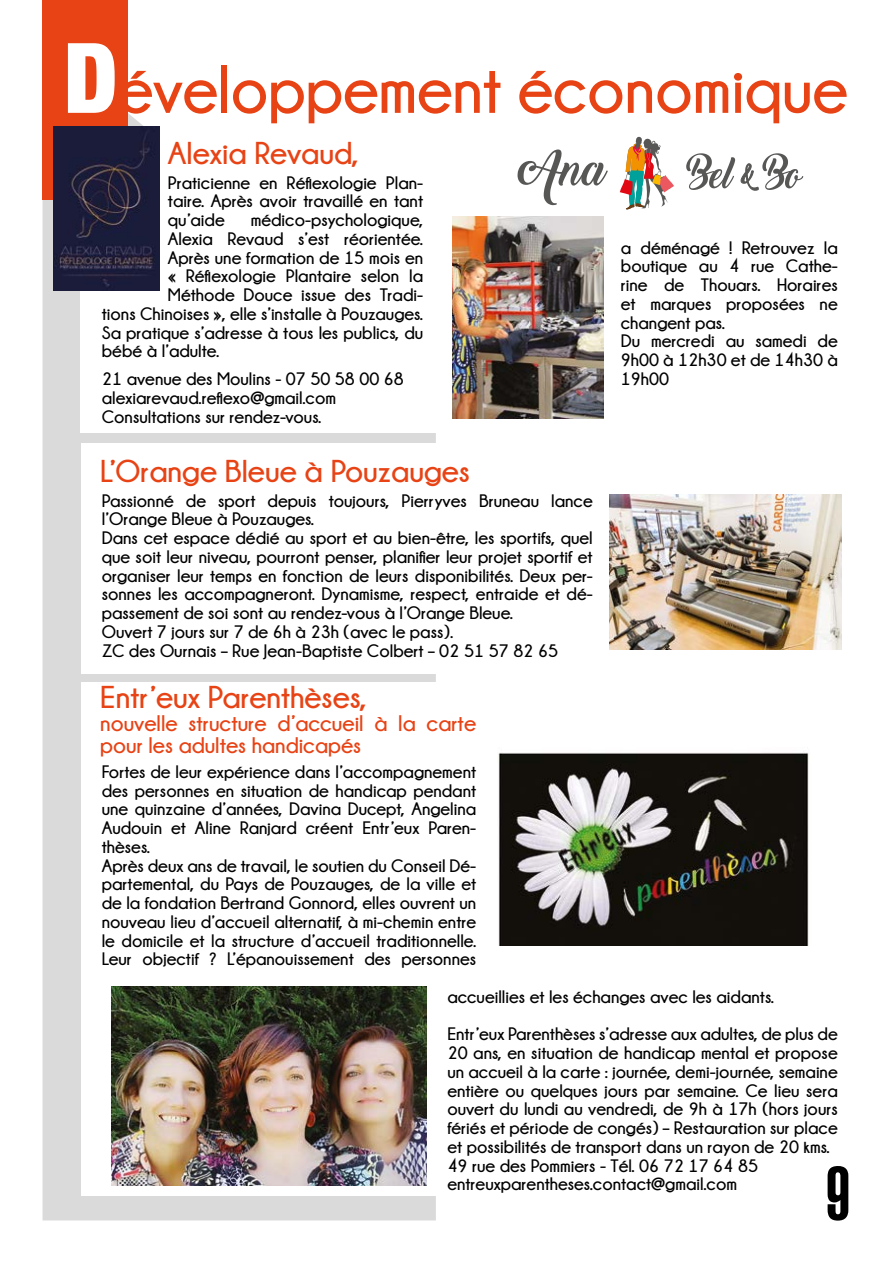
<style>
.page{position:relative;width:893px;height:1263px;background:#fff}
.page>*{position:absolute;margin:0;border:0;box-sizing:border-box;transform-origin:0 0}
.t1{font:900 extra-condensed 75px "Helvetica";color:#000}
.t2{font:700 67.5px "Champagne&Limousines";color:#e74315}
.t3{font:700 31.5px "Champagne&Limousines";color:#e74315}
.t4{font:700 22.5px/22.5px "Champagne&Limousines";color:#e74315}
.t5{font:700 18px/18.8px "Champagne&Limousines";color:#000}
.s1{font-family:"Helvetica Neue";font-weight:900;font-stretch:condensed;font-size:97.5px;color:#fff}
</style>
<div class="page">
<svg style="left:43px;top:113px;width:393px;height:1107px;background:#ddd"></svg>
<div style="left:43px;top:0;width:85px;height:200px;background:#e74315"></div>
<div style="left:81px;top:132px;width:355px;height:300px;background:#fff"></div>
<div style="left:81px;top:443px;width:769px;height:230px;background:#fff"></div>
<div style="left:81px;top:682px;width:769px;height:514px;background:#fff"></div>
<svg style="left:517px;top:149px;width:91px;height:56px"></svg>
<svg style="left:686px;top:153px;width:49px;height:37px"></svg>
<svg style="left:741px;top:153px;width:62px;height:38px"></svg>
<svg style="left:620px;top:136px;width:54px;height:74px"></svg>
<img style="left:111px;top:986px;width:315px;height:199px">
<img style="left:498px;top:752px;width:311px;height:194px">
<img style="left:610px;top:495px;width:232px;height:155px">
<img style="left:452px;top:217px;width:152px;height:202px">
<img style="left:53px;top:127px;width:106px;height:163px">
<h2 class="t2" style="left:64px;top:52px;width:785px"><span class="s1">D</span>éveloppement économique</h2>
<h3 class="t3" style="left:168px;top:136px;width:193px">Alexia Revaud,</h3>
<p class="t5" style="left:168px;top:173px;width:257px;text-align:justify">Praticienne en Réflexologie Plan&shy;taire. Après avoir travaillé en tant qu’aide</p>
<p class="t5" style="left:251px;top:210px;width:174px">médico-psychologique,</p>
<p class="t5" style="left:168px;top:229px;width:257px">Alexia Revaud s’est réorientée.</p>
<p class="t5" style="left:168px;top:248px;width:257px">Après une formation de 15 mois en</p>
<p class="t5" style="left:168px;top:267px;width:257px">« Réflexologie Plantaire selon la</p>
<p class="t5" style="left:168px;top:285px;width:257px">Méthode Douce issue des Tradi-</p>
<p class="t5" style="left:102px;top:304px;width:323px">tions Chinoises », elle s’installe à Pouzauges.</p>
<p class="t5" style="left:102px;top:323px;width:323px">Sa pratique s’adresse à tous les publics, du</p>
<p class="t5" style="left:102px;top:342px;width:119px">bébé à l’adulte.</p>
<p class="t5" style="left:102px;top:369px;width:304px">21 avenue des Moulins - 07 50 58 00 68 alexiarevaud.reflexo@gmail.com<br>Consultations sur rendez-vous.</p>
<h3 class="t3" style="left:100px;top:453px;width:371px">L’Orange Bleue à Pouzauges</h3>
<p class="t5" style="left:102px;top:491px;width:492px">Passionné de sport depuis toujours, Pierryves Bruneau lance l’Orange Bleue à Pouzauges.<br>Dans cet espace dédié au sport et au bien-être, les sportifs, quel que soit leur niveau, pourront penser, planifier leur projet sportif et organiser leur temps en fonction de leurs disponibilités. Deux per&shy;sonnes les accompagneront. Dynamisme, respect, entraide et dé&shy;passement de soi sont au rendez-vous à l’Orange Bleue.<br>Ouvert 7 jours sur 7 de 6h à 23h (avec le pass).<br>ZC des Ournais – Rue Jean-Baptiste Colbert – 02 51 57 82 65</p>
<h3 class="t3" style="left:100px;top:680px;width:268px">Entr’eux Parenthèses,</h3>
<p class="t4" style="left:100px;top:711px;width:377px">nouvelle structure d’accueil à la carte pour les adultes handicapés</p>
<p class="t5" style="left:102px;top:762px;width:376px">Fortes de leur expérience dans l’accompagnement des personnes en situation de handicap pendant une quinzaine d’années, Davina Ducept, Angelina Audouin et Aline Ranjard créent Entr’eux Paren&shy;thèses.<br>Après deux ans de travail, le soutien du Conseil Dé&shy;partemental, du Pays de Pouzauges, de la ville et de la fondation Bertrand Gonnord, elles ouvrent un nouveau lieu d’accueil alternatif, à mi-chemin entre le domicile et la structure d’accueil traditionnelle.<br>Leur objectif ? L’épanouissement des personnes</p>
<p class="t5" style="left:447px;top:978px;width:392px;line-height:37.5px">accueillies et les échanges avec les aidants.<br>Entr’eux Parenthèses s’adresse aux adultes, de plus de</p>
<p class="t5" style="left:447px;top:1043px;width:392px">20 ans, en situation de handicap mental et propose un accueil à la carte : journée, demi-journée, semaine entière ou quelques jours par semaine. Ce lieu sera ouvert du lundi au vendredi, de 9h à 17h (hors jours fériés et période de congés) – Restauration sur place et possibilités de transport dans un rayon de 20 kms.<br>49 rue des Pommiers - Tél. 06 72 17 64 85 entreuxparentheses.contact@gmail.com</p>
<p class="t5" style="left:621px;top:238px;width:218px">a déménagé ! Retrouvez la boutique au 4 rue Cathe&shy;rine de Thouars. Horaires et marques proposées ne changent pas.<br>Du mercredi au samedi de<br>9h00 à 12h30 et de 14h30 à<br>19h00</p>
<h1 class="t1" style="left:825px;top:1151px;width:26px">9</h1>
</div>
